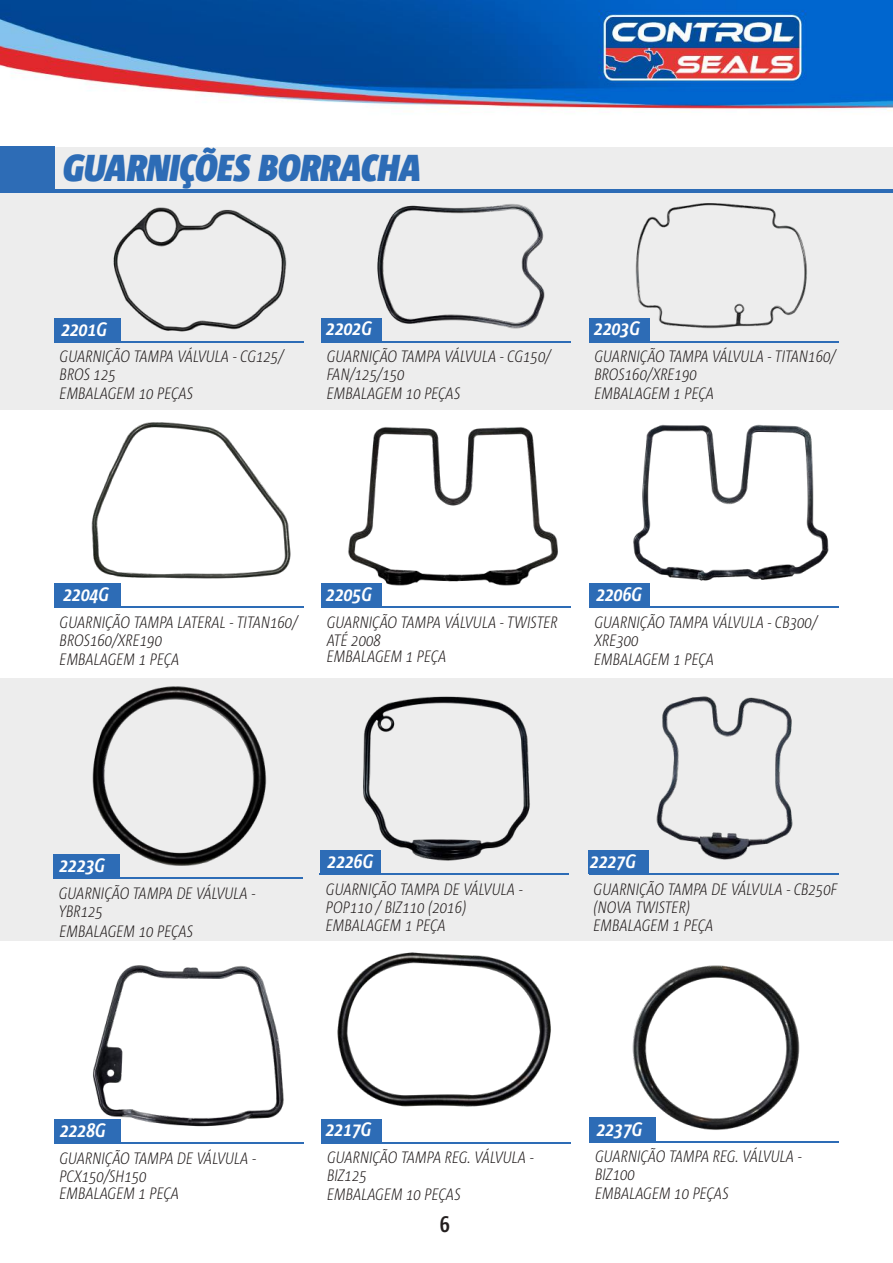
<style>
.page{position:relative;width:893px;height:1263px;background:#fff}
.page>*{position:absolute;margin:0;border:0;box-sizing:border-box;transform-origin:0 0}
.t1{font:italic 900 37.5px "Corpid Cd";color:#2d6cb6}
.t2{font:italic 700 19.5px "Corpid Cd";color:#fff}
.t3{font:italic 300 16.5px/18px "Corpid Cd";color:#241f1f}
</style>
<div class="page">
<img style="left:0;top:0;width:893px;height:1144px">
<div style="left:0;top:147px;width:893px;height:263px;background:#ededed"></div>
<div style="left:0;top:677px;width:893px;height:263px;background:#ededed"></div>
<div style="left:54px;top:1119px;width:67px;height:24px;background:#2d6cb6"></div>
<hr style="left:54px;top:1142px;width:250px;height:1px;background:#2d6cb6">
<div style="left:53px;top:854px;width:67px;height:24px;background:#2d6cb6"></div>
<div style="left:321px;top:850px;width:60px;height:24px;background:#2d6cb6"></div>
<div style="left:588px;top:850px;width:61px;height:24px;background:#2d6cb6"></div>
<hr style="left:53px;top:878px;width:250px;height:1px;background:#2d6cb6">
<hr style="left:319px;top:874px;width:250px;height:1px;background:#2d6cb6">
<hr style="left:589px;top:874px;width:250px;height:1px;background:#2d6cb6">
<img style="left:81px;top:674px;width:195px;height:192px">
<div style="left:322px;top:1119px;width:60px;height:23px;background:#2d6cb6"></div>
<hr style="left:322px;top:1142px;width:249px;height:1px;background:#2d6cb6">
<img style="left:322px;top:947px;width:242px;height:162px">
<img style="left:87px;top:945px;width:198px;height:193px">
<img style="left:363px;top:696px;width:167px;height:165px">
<img style="left:656px;top:696px;width:137px;height:164px">
<div style="left:54px;top:318px;width:67px;height:23px;background:#2d6cb6"></div>
<div style="left:54px;top:583px;width:67px;height:24px;background:#2d6cb6"></div>
<div style="left:321px;top:318px;width:61px;height:23px;background:#2d6cb6"></div>
<div style="left:321px;top:583px;width:61px;height:24px;background:#2d6cb6"></div>
<div style="left:589px;top:318px;width:60px;height:23px;background:#2d6cb6"></div>
<div style="left:589px;top:583px;width:60px;height:24px;background:#2d6cb6"></div>
<hr style="left:54px;top:341px;width:250px;height:1px;background:#2d6cb6">
<hr style="left:54px;top:607px;width:250px;height:1px;background:#2d6cb6">
<hr style="left:321px;top:341px;width:250px;height:1px;background:#2d6cb6">
<hr style="left:321px;top:607px;width:250px;height:1px;background:#2d6cb6">
<hr style="left:589px;top:341px;width:250px;height:1px;background:#2d6cb6">
<hr style="left:589px;top:607px;width:250px;height:1px;background:#2d6cb6">
<hr style="left:0;top:189px;width:893px;height:3px;background:#2d6cb6">
<div style="left:0;top:146px;width:54px;height:45px;background:#2d6cb6"></div>
<img style="left:72px;top:410px;width:226px;height:186px">
<img style="left:76px;top:192px;width:246px;height:151px">
<img style="left:309px;top:412px;width:285px;height:190px">
<img style="left:605px;top:411px;width:247px;height:187px">
<img style="left:602px;top:192px;width:226px;height:149px">
<img style="left:371px;top:192px;width:178px;height:137px">
<div style="left:590px;top:1117px;width:66px;height:24px;background:#2d6cb6"></div>
<hr style="left:590px;top:1141px;width:249px;height:1px;background:#2d6cb6">
<img style="left:584px;top:956px;width:260px;height:180px">
<h1 class="t1" style="left:63px;top:148px;width:360px">GUARNIÇÕES BORRACHA</h1>
<p class="t2" style="left:61px;top:319px;width:47px">2201G</p>
<p class="t2" style="left:326px;top:318px;width:47px">2202G</p>
<p class="t2" style="left:594px;top:318px;width:47px">2203G</p>
<p class="t3" style="left:60px;top:348px;width:225px">GUARNIÇÃO TAMPA VÁLVULA - CG125/<br>BROS 125</p>
<p class="t3" style="left:327px;top:348px;width:225px">GUARNIÇÃO TAMPA VÁLVULA - CG150/<br>FAN/125/150</p>
<p class="t3" style="left:594px;top:348px;width:243px">GUARNIÇÃO TAMPA VÁLVULA - TITAN160/<br>BROS160/XRE190</p>
<p class="t3" style="left:60px;top:384px;width:135px">EMBALAGEM 10 PEÇAS</p>
<p class="t3" style="left:327px;top:384px;width:135px">EMBALAGEM 10 PEÇAS</p>
<p class="t3" style="left:594px;top:384px;width:121px">EMBALAGEM 1 PEÇA</p>
<p class="t2" style="left:63px;top:584px;width:47px">2204G</p>
<p class="t2" style="left:326px;top:584px;width:47px">2205G</p>
<p class="t2" style="left:596px;top:584px;width:47px">2206G</p>
<p class="t3" style="left:60px;top:613px;width:239px">GUARNIÇÃO TAMPA LATERAL - TITAN160/<br>BROS160/XRE190</p>
<p class="t3" style="left:327px;top:613px;width:232px">GUARNIÇÃO TAMPA VÁLVULA - TWISTER<br>ATÉ 2008</p>
<p class="t3" style="left:594px;top:613px;width:224px">GUARNIÇÃO TAMPA VÁLVULA - CB300/<br>XRE300</p>
<p class="t3" style="left:60px;top:650px;width:121px">EMBALAGEM 1 PEÇA</p>
<p class="t3" style="left:327px;top:648px;width:121px">EMBALAGEM 1 PEÇA</p>
<p class="t3" style="left:594px;top:650px;width:121px">EMBALAGEM 1 PEÇA</p>
<p class="t2" style="left:59px;top:854px;width:47px">2223G</p>
<p class="t2" style="left:328px;top:850px;width:47px">2226G</p>
<p class="t2" style="left:590px;top:850px;width:47px">2227G</p>
<p class="t3" style="left:59px;top:884px;width:198px">GUARNIÇÃO TAMPA DE VÁLVULA -<br>YBR125</p>
<p class="t3" style="left:326px;top:880px;width:198px">GUARNIÇÃO TAMPA DE VÁLVULA -<br>POP110 / BIZ110 (2016)</p>
<p class="t3" style="left:594px;top:880px;width:245px">GUARNIÇÃO TAMPA DE VÁLVULA - CB250F (NOVA TWISTER)</p>
<p class="t3" style="left:59px;top:922px;width:135px">EMBALAGEM 10 PEÇAS</p>
<p class="t3" style="left:326px;top:917px;width:121px">EMBALAGEM 1 PEÇA</p>
<p class="t3" style="left:594px;top:917px;width:121px">EMBALAGEM 1 PEÇA</p>
<p class="t2" style="left:60px;top:1119px;width:47px">2228G</p>
<p class="t3" style="left:59px;top:1149px;width:198px;line-height:17.5px">GUARNIÇÃO TAMPA DE VÁLVULA -<br>PCX150/SH150<br>EMBALAGEM 1 PEÇA</p>
<p class="t2" style="left:326px;top:1119px;width:47px">2217G</p>
<p class="t3" style="left:327px;top:1148px;width:208px">GUARNIÇÃO TAMPA REG. VÁLVULA -<br>BIZ125<br>EMBALAGEM 10 PEÇAS</p>
<p class="t2" style="left:597px;top:1119px;width:47px">2237G</p>
<p class="t3" style="left:595px;top:1147px;width:208px">GUARNIÇÃO TAMPA REG. VÁLVULA -<br>BIZ100<br>EMBALAGEM 10 PEÇAS</p>
</div>
